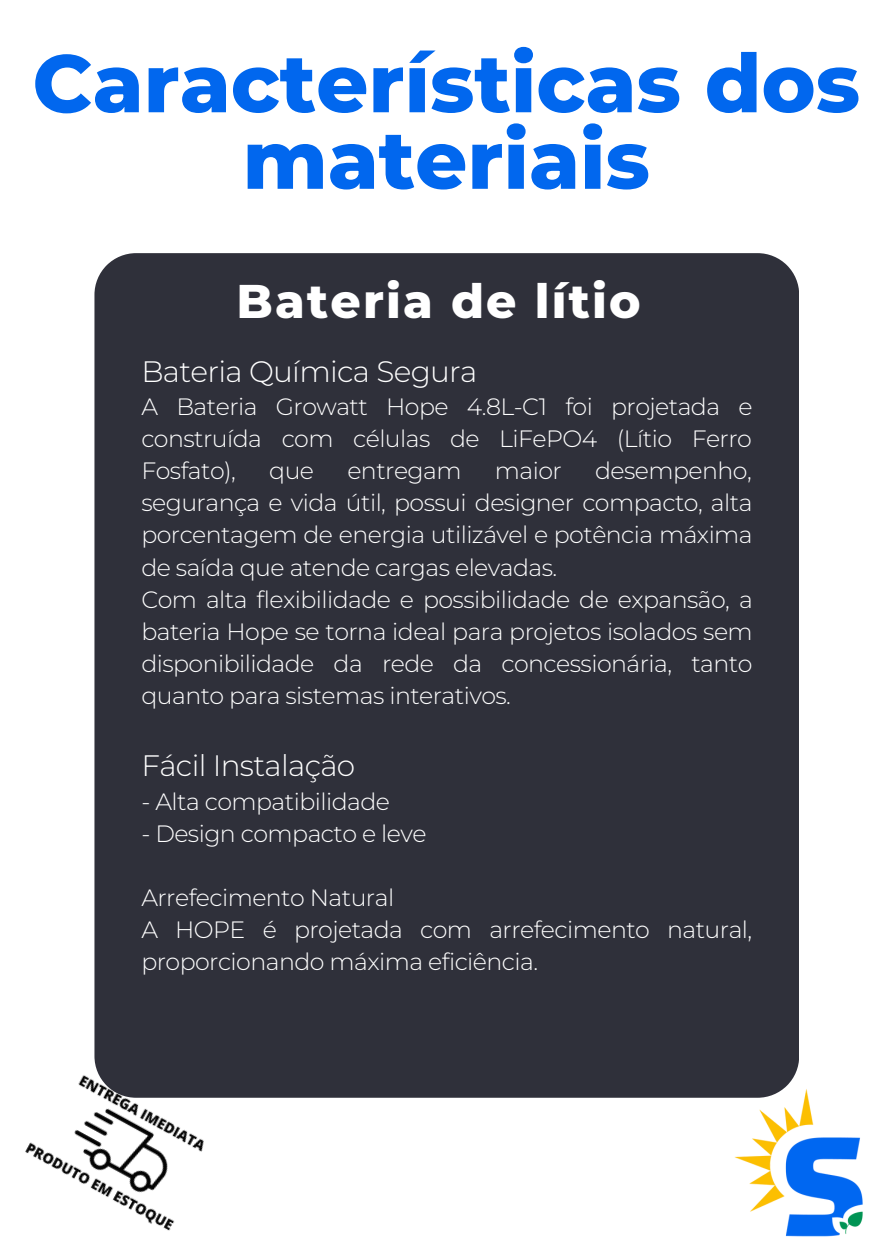
<style>
.page{position:relative;width:893px;height:1259px;background:#fff}
.page>*{position:absolute;margin:0;border:0;box-sizing:border-box;transform-origin:0 0}
.t1{font:800 81.3px/76.5px "Montserrat";color:#0167ee;text-align:center}
.t2{font:800 47.25px "Montserrat";letter-spacing:.045em;color:#fff}
.t3{font:300 29.55px "Montserrat";letter-spacing:-.025em;color:#fff}
.t4{font:300 23.7px/32.1px "Montserrat";letter-spacing:-.025em;color:#fff;text-align:justify}
</style>
<div class="page">
<div style="left:94px;top:253px;width:705px;height:845px;background:#2f303a"></div>
<img style="left:717px;top:1081px;width:146px;height:156px">
<img style="left:25px;top:1056px;width:202px;height:175px">
<p class="t1" style="left:32px;top:45px;width:829px">Características dos materiais</p>
<p class="t2" style="left:236px;top:272px;width:405px">Bateria de lítio</p>
<p class="t3" style="left:141px;top:353px;width:337px">Bateria Química Segura</p>
<p class="t4" style="left:141px;top:390px;width:612px">A Bateria Growatt Hope 4.8L-C1 foi projetada e construída com células de LiFePO4 (Lítio Ferro Fosfato),</p>
<p class="t4" style="left:141px;top:455px;width:612px;text-indent:454px">desempenho, segurança e vida útil, possui designer compacto, alta porcentagem de energia utilizável e potência máxima de saída que atende cargas elevadas.</p>
<p class="t4" style="left:141px;top:583px;width:613px">Com alta flexibilidade e possibilidade de expansão, a bateria Hope se torna ideal para projetos isolados sem disponibilidade da rede da concessionária, tanto quanto para sistemas interativos.</p>
<p class="t4" style="left:269px;top:455px;width:46px">que</p>
<p class="t4" style="left:347px;top:455px;width:116px">entregam</p>
<p class="t4" style="left:495px;top:455px;width:68px">maior</p>
<p class="t3" style="left:141px;top:748px;width:215px">Fácil Instalação</p>
<p class="t4" style="left:141px;top:785px;width:250px">- Alta compatibilidade</p>
<p class="t4" style="left:141px;top:817px;width:286px">- Design compacto e leve</p>
<p class="t4" style="left:141px;top:882px;width:254px">Arrefecimento Natural</p>
<p class="t4" style="left:141px;top:914px;width:612px">A HOPE é projetada com arrefecimento natural, proporcionando máxima eficiência.</p>
</div>
